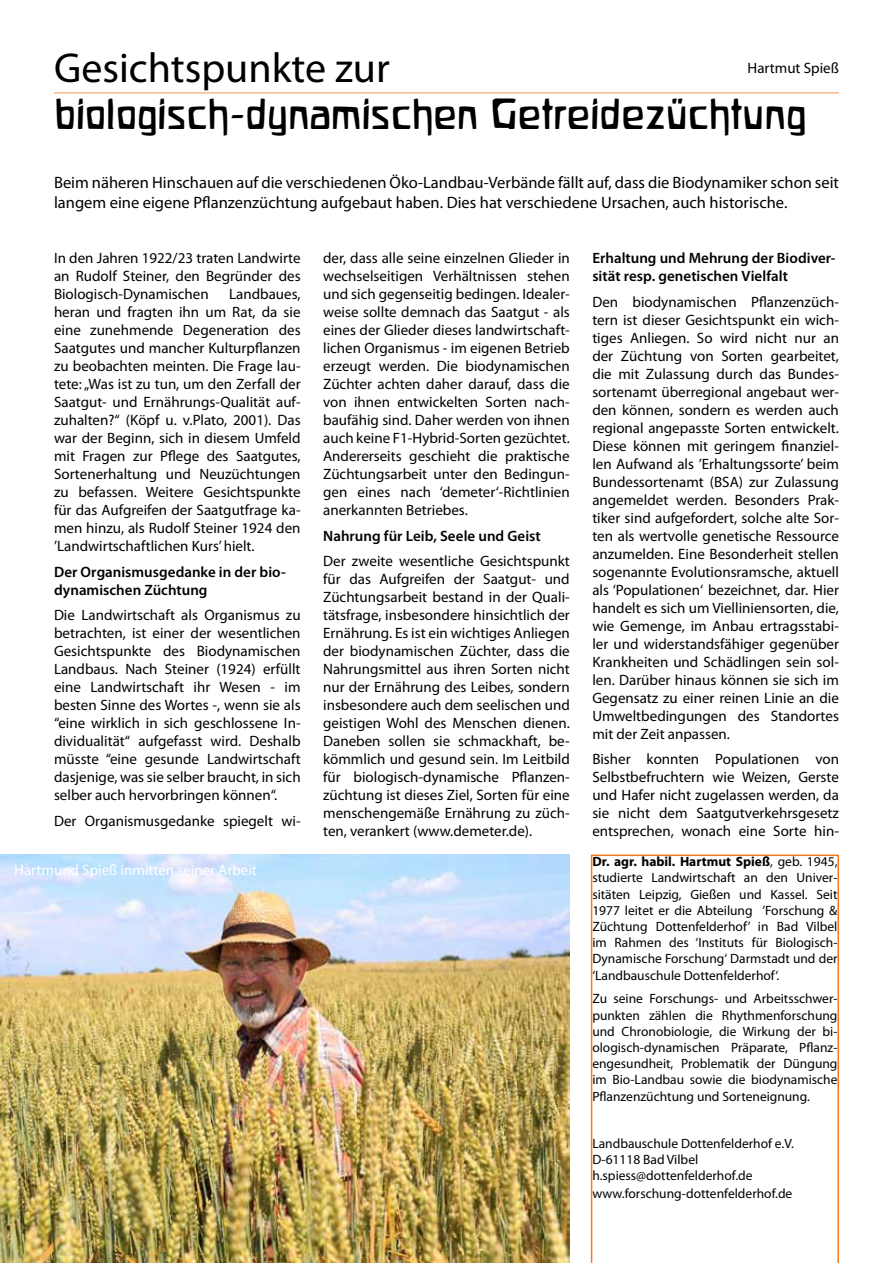
<style>
.page{position:relative;width:893px;height:1263px;background:#fff}
.page>*{position:absolute;margin:0;border:0;box-sizing:border-box;transform-origin:0 0}
.t1{font:42px "Myriad Pro";color:#000}
.t2{font:500 39px "Waldorf";color:#000}
.t3{font:16.5px/19.8px "Myriad Pro";color:#000}
.t4{font:15px/18px "Myriad Pro";color:#000;text-align:justify}
.t5{font:600 15px/18px "Myriad Pro";color:#000}
.t6{font:15px "Myriad Pro";color:#fff}
.t7{font:13.5px/16.2px "Myriad Pro";color:#000;text-align:justify}
.s1{font-weight:700}
</style>
<div class="page">
<img style="left:0;top:854px;width:570px;height:409px">
<hr style="left:54px;top:93px;width:785px;height:1px;background:#f7934d">
<svg style="left:591px;top:854px;width:248px;height:409px"></svg>
<h1 class="t1" style="left:54px;top:42px;width:337px">Gesichtspunkte zur</h1>
<h2 class="t2" style="left:54px;top:91px;width:754px">biologisch-dynamischen Getreidezüchtung</h2>
<p class="t4" style="left:748px;top:59px;width:93px">Hartmut Spieß</p>
<p class="t3" style="left:54px;top:172px;width:786px">Beim näheren Hinschauen auf die verschiedenen Öko-Landbau-Verbände fällt auf, dass die Biodynamiker schon seit langem eine eigene Pflanzenzüchtung aufgebaut haben. Dies hat verschiedene Ursachen, auch historische.</p>
<p class="t4" style="left:54px;top:249px;width:248px">In den Jahren 1922/23 traten Landwirte an Rudolf Steiner, den Begründer des Biologisch-Dynamischen</p>
<p class="t4" style="left:54px;top:285px;width:248px;text-indent:175px">Landbaues, heran und fragten ihn um Rat, da sie eine zunehmende Degeneration des Saatgutes und mancher Kulturpflanzen zu beobachten meinten. Die Frage lau&shy;tete: „Was ist zu tun, um den Zerfall der Saatgut- und Ernährungs-Qualität auf&shy;zuhalten?“ (Köpf u. v.Plato, 2001). Das war der Beginn, sich in diesem Umfeld mit Fragen zur Pflege des Saatgutes, Sortenerhaltung und Neuzüchtungen zu befassen. Weitere Gesichtspunkte für das Aufgreifen der Saatgutfrage ka&shy;men hinzu, als Rudolf Steiner 1924 den ’Landwirtschaftlichen Kurs’ hielt.</p>
<p class="t5" style="left:54px;top:562px;width:233px">Der Organismusgedanke in der bio&shy;dynamischen Züchtung</p>
<p class="t4" style="left:54px;top:606px;width:248px">Die Landwirtschaft als Organismus zu betrachten, ist einer der wesentlichen Gesichtspunkte des Biodynamischen Landbaus. Nach Steiner (1924) erfüllt eine Landwirtschaft ihr Wesen - im besten Sinne des Wortes -, wenn sie als “eine wirklich in sich geschlossene In&shy;dividualität“ aufgefasst wird. Deshalb müsste “eine gesunde Landwirtschaft dasjenige, was sie selber braucht, in sich selber auch hervorbringen können“.</p>
<p class="t4" style="left:54px;top:811px;width:248px">Der Organismusgedanke spiegelt wi-</p>
<p class="t6" style="left:14px;top:860px;width:244px">Hartmund Spieß inmitten seiner Arbeit</p>
<p class="t4" style="left:323px;top:249px;width:248px">der, dass alle seine einzelnen Glieder in wechselseitigen Verhältnissen stehen und sich gegenseitig bedingen. Idealer&shy;weise sollte demnach das Saatgut - als eines der Glieder dieses landwirtschaft&shy;lichen Organismus - im eigenen Betrieb erzeugt werden. Die biodynamischen Züchter achten daher darauf, dass die von ihnen entwickelten Sorten nach&shy;baufähig sind. Daher werden von ihnen auch keine F1-Hybrid-Sorten gezüchtet.<br>Andererseits geschieht die praktische Züchtungsarbeit unter den Bedingun&shy;gen eines nach ‘demeter‘-Richtlinien anerkannten Betriebes.</p>
<p class="t5" style="left:323px;top:526px;width:219px">Nahrung für Leib, Seele und Geist</p>
<p class="t4" style="left:323px;top:552px;width:248px">Der zweite wesentliche Gesichtspunkt für das Aufgreifen der Saatgut- und Züchtungsarbeit bestand in der Quali&shy;tätsfrage, insbesondere hinsichtlich der Ernährung. Es ist ein wichtiges Anliegen der biodynamischen Züchter, dass die Nahrungsmittel aus ihren Sorten nicht nur der Ernährung des Leibes, sondern insbesondere auch dem seelischen und geistigen Wohl des Menschen dienen.<br>Daneben sollen sie schmackhaft, be&shy;kömmlich und gesund sein. Im Leitbild für biologisch-dynamische Pflanzen&shy;züchtung ist dieses Ziel, Sorten für eine menschengemäße Ernährung zu züch&shy;ten, verankert (www.demeter.de).</p>
<p class="t5" style="left:592px;top:249px;width:245px">Erhaltung und Mehrung der Biodiver&shy;sität resp. genetischen Vielfalt</p>
<p class="t4" style="left:592px;top:292px;width:248px">Den biodynamischen Pflanzenzüch&shy;tern ist dieser Gesichtspunkt ein wich&shy;tiges Anliegen. So wird nicht nur an der Züchtung von Sorten gearbeitet, die mit Zulassung durch das Bundes&shy;sortenamt überregional angebaut wer&shy;den können, sondern es werden auch regional angepasste Sorten entwickelt.<br>Diese können mit geringem finanziel&shy;len Aufwand als ’Erhaltungssorte’ beim Bundessortenamt (BSA) zur Zulassung angemeldet werden. Besonders Prak&shy;tiker sind aufgefordert, solche alte Sor&shy;ten als wertvolle genetische Ressource anzumelden. Eine Besonderheit stellen sogenannte Evolutionsramsche, aktuell als ‘Populationen‘ bezeichnet, dar. Hier handelt es sich um Vielliniensorten, die, wie Gemenge, im Anbau ertragsstabi&shy;ler und widerstandsfähiger gegenüber Krankheiten und Schädlingen sein sol&shy;len. Darüber hinaus können sie sich im Gegensatz zu einer reinen Linie an die Umweltbedingungen des Standortes mit der Zeit anpassen.</p>
<p class="t4" style="left:592px;top:750px;width:248px">Bisher konnten Populationen von Selbstbefruchtern wie Weizen, Gerste und Hafer nicht zugelassen werden, da sie nicht dem Saatgutverkehrsgesetz entsprechen, wonach eine Sorte hin-</p>
<p class="t7" style="left:592px;top:853px;width:247px"><span class="s1">Dr. agr. habil. Hartmut Spieß</span>, geb. 1945, studierte Landwirtschaft an den Univer&shy;sitäten Leipzig, Gießen und Kassel. Seit 1977 leitet er die Abteilung ’Forschung &amp; Züchtung Dottenfelderhof’ in Bad Vilbel im Rahmen des ‘Instituts für Biologisch-Dynamische Forschung‘ Darmstadt und der ‘Landbauschule Dottenfelderhof‘.</p>
<p class="t7" style="left:592px;top:990px;width:247px">Zu seine Forschungs- und Arbeitsschwer&shy;punkten zählen die Rhythmenforschung und Chronobiologie, die Wirkung der bi&shy;ologisch-dynamischen Präparate, Pflanz&shy;engesundheit, Problematik der Düngung im Bio-Landbau sowie die biodynamische Pflanzenzüchtung und Sorteneignung.</p>
<p class="t7" style="left:592px;top:1135px;width:203px;text-align:left">Landbauschule Dottenfelderhof e.V.<br>D-61118 Bad Vilbel h.spiess@dottenfelderhof.de</p>
<p class="t7" style="left:592px;top:1185px;width:202px">www.forschung-dottenfelderhof.de</p>
</div>
